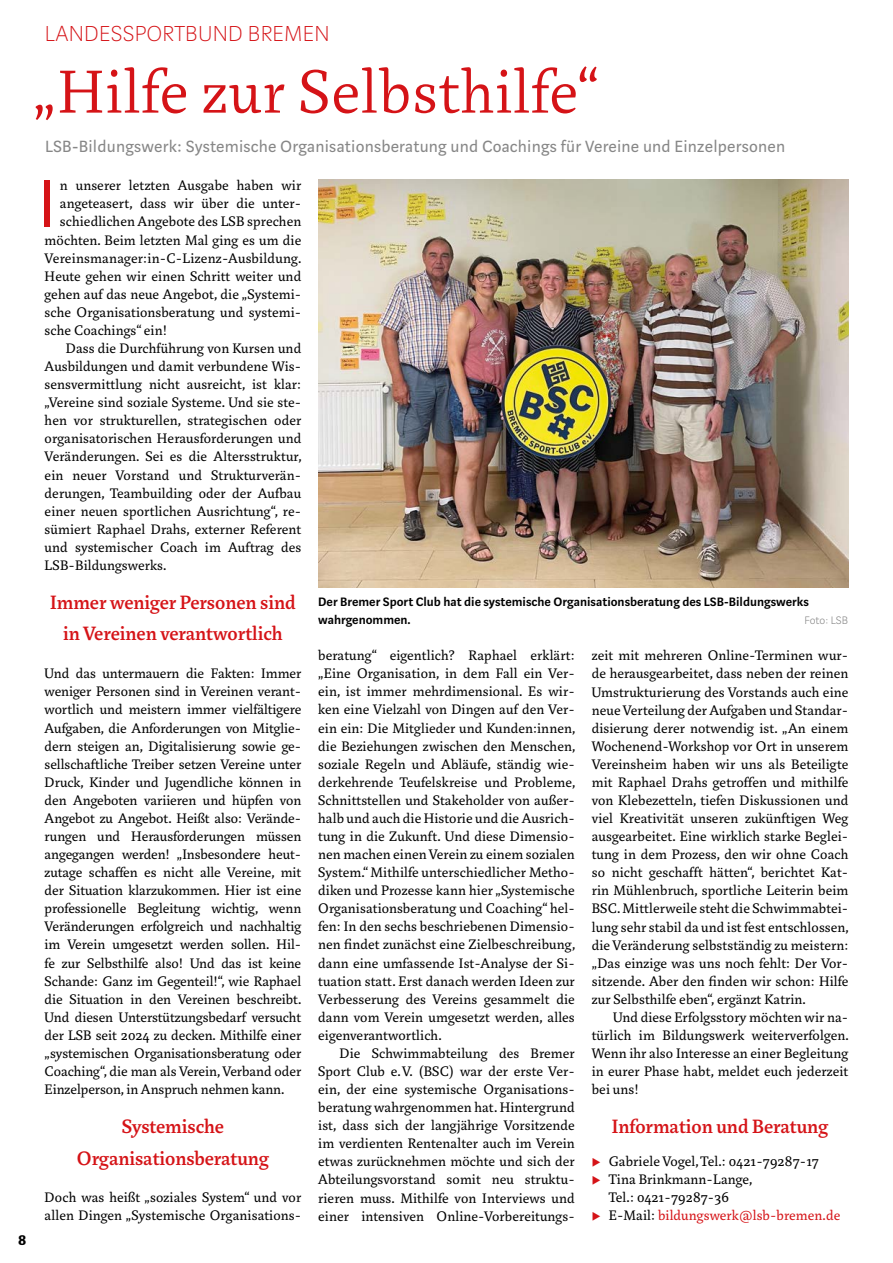
<style>
.page{position:relative;width:893px;height:1263px;background:#fff}
.page>*{position:absolute;margin:0;border:0;box-sizing:border-box;transform-origin:0 0}
.t1{font:300 74.25px "Marat Sans";color:#d51317}
.t2{font:300 66px "Marat";letter-spacing:.01em;color:#d51317}
.t3{font:100 24px "Marat Sans";letter-spacing:.01em;color:#d51317}
.t4{font:500 21px/31.5px "Marat";color:#d51317;text-align:center}
.t5{font:18px "Marat Sans";letter-spacing:.01em;color:#878787}
.t6{font:700 16.5px "Marat Sans";color:#000}
.t7{font:15px/18.1px "Marat";letter-spacing:.01em;color:#000;text-align:justify}
.t8{font:600 13.5px/18.1px "Marat Sans";color:#000}
.t9{font:200 12px "Marat Sans";letter-spacing:-.005em;color:#878787}
.s1{color:#d51317}
</style>
<div class="page">
<img style="left:319px;top:180px;width:529px;height:408px">
<h3 class="t3" style="left:45px;top:21px;width:286px">LANDESSPORTBUND BREMEN</h3>
<p class="t6" style="left:18px;top:1231px;width:10px">8</p>
<h2 class="t2" style="left:33px;top:56px;width:568px">„Hilfe zur Selbsthilfe“</h2>
<p class="t5" style="left:45px;top:137px;width:742px">LSB-Bildungswerk: Systemische Organisationsberatung und Coachings für Vereine und Einzelpersonen</p>
<h1 class="t1" style="left:38px;top:164px;width:20px">I</h1>
<p class="t7" style="left:60px;top:177px;width:243px">n unserer letzten Ausgabe haben wir</p>
<p class="t7" style="left:60px;top:195px;width:243px">angeteasert, dass wir über die unter-</p>
<p class="t7" style="left:60px;top:213px;width:243px">schiedlichen Angebote des LSB sprechen</p>
<p class="t7" style="left:45px;top:231px;width:258px">möchten. Beim letzten Mal ging es um die</p>
<p class="t7" style="left:45px;top:249px;width:259px">Vereinsmanager:in-C-Lizenz-Ausbildung.</p>
<p class="t7" style="left:45px;top:267px;width:258px">Heute gehen wir einen Schritt weiter und</p>
<p class="t7" style="left:45px;top:285px;width:258px">gehen auf das neue Angebot, die „Systemi-</p>
<p class="t7" style="left:45px;top:303px;width:258px">sche Organisationsberatung und systemi-</p>
<p class="t7" style="left:45px;top:321px;width:124px">sche Coachings“ ein!</p>
<p class="t7" style="left:66px;top:339px;width:237px">Dass die Durchführung von Kursen und</p>
<p class="t7" style="left:45px;top:357px;width:258px">Ausbildungen und damit verbundene Wis-</p>
<p class="t7" style="left:45px;top:375px;width:258px">sensvermittlung nicht ausreicht, ist klar:</p>
<p class="t7" style="left:45px;top:394px;width:258px">„Vereine sind soziale Systeme. Und sie ste-</p>
<p class="t7" style="left:45px;top:412px;width:258px">hen vor strukturellen, strategischen oder</p>
<p class="t7" style="left:45px;top:430px;width:258px">organisatorischen Herausforderungen und</p>
<p class="t7" style="left:45px;top:448px;width:258px">Veränderungen. Sei es die Altersstruktur,</p>
<p class="t7" style="left:45px;top:466px;width:258px">ein neuer Vorstand und Strukturverän-</p>
<p class="t7" style="left:45px;top:484px;width:258px">derungen, Teambuilding oder der Aufbau</p>
<p class="t7" style="left:45px;top:502px;width:258px">einer neuen sportlichen Ausrichtung“, re-</p>
<p class="t7" style="left:45px;top:520px;width:258px">sümiert Raphael Drahs, externer Referent</p>
<p class="t7" style="left:45px;top:538px;width:258px">und systemischer Coach im Auftrag des</p>
<p class="t7" style="left:45px;top:556px;width:123px">LSB-Bildungswerks.</p>
<h3 class="t4" style="left:50px;top:587px;width:247px">Immer weniger Personen sind in Vereinen verantwortlich</h3>
<p class="t7" style="left:45px;top:665px;width:258px">Und das untermauern die Fakten: Immer weniger Personen sind in Vereinen verant&shy;wortlich und meistern immer vielfältigere Aufgaben, die Anforderungen von Mitglie&shy;dern steigen an, Digitalisierung sowie ge&shy;sellschaftliche Treiber setzen Vereine unter Druck, Kinder und Jugendliche können in den Angeboten variieren und hüpfen von Angebot zu Angebot. Heißt also: Verände&shy;rungen und Herausforderungen müssen angegangen werden! „Insbesondere heut&shy;zutage schaffen es nicht alle Vereine, mit der Situation klarzukommen. Hier ist eine professionelle Begleitung wichtig, wenn Veränderungen erfolgreich und nachhaltig im Verein umgesetzt werden sollen. Hil&shy;fe zur Selbsthilfe also! Und das ist keine Schande: Ganz im Gegenteil!“, wie Raphael die Situation in den Vereinen beschreibt.<br>Und diesen Unterstützungsbedarf versucht der LSB seit 2024 zu decken. Mithilfe einer „systemischen Organisationsberatung oder Coaching“, die man als Verein, Verband oder Einzelperson, in Anspruch nehmen kann.</p>
<h3 class="t4" style="left:77px;top:1111px;width:193px">Systemische<br>Organisationsberatung</h3>
<p class="t7" style="left:45px;top:1189px;width:258px">Doch was heißt „soziales System“ und vor allen Dingen „Systemische Organisations-</p>
<p class="t8" style="left:318px;top:593px;width:492px">Der Bremer Sport Club hat die systemische Organisationsberatung des LSB-Bildungswerks wahrgenommen.</p>
<p class="t9" style="left:804px;top:614px;width:45px">Foto: LSB</p>
<p class="t7" style="left:318px;top:647px;width:259px">beratung“ eigentlich? Raphael erklärt: „Eine Organisation, in dem Fall ein Ver&shy;ein, ist immer mehrdimensional. Es wir&shy;ken eine Vielzahl von Dingen auf den Ver&shy;ein ein: Die Mitglieder und Kunden:innen, die Beziehungen zwischen den Menschen, soziale Regeln und Abläufe, ständig wie&shy;derkehrende Teufelskreise und Probleme, Schnittstellen und Stakeholder von außer&shy;halb und auch die Historie und die Ausrich&shy;tung in die Zukunft. Und diese Dimensio&shy;nen machen einen Verein zu einem sozialen System.“ Mithilfe unterschiedlicher Metho&shy;diken und Prozesse kann hier „Systemische Organisationsberatung und Coaching“ hel&shy;fen: In den sechs beschriebenen Dimensio&shy;nen findet zunächst eine Zielbeschreibung, dann eine umfassende Ist-Analyse der Si&shy;tuation statt. Erst danach werden Ideen zur Verbesserung des Vereins gesammelt die dann vom Verein umgesetzt werden, alles eigenverantwortlich.</p>
<p class="t7" style="left:318px;top:1044px;width:258px;text-indent:21px">Die Schwimmabteilung des Bremer Sport Club e.V. (BSC) war der erste Ver&shy;ein, der eine systemische Organisations&shy;beratung wahrgenommen hat. Hintergrund ist, dass sich der langjährige Vorsitzende im verdienten Rentenalter auch im Verein etwas zurücknehmen möchte und sich der Abteilungsvorstand somit neu struktu&shy;rieren muss. Mithilfe von Interviews und einer intensiven Online-Vorbereitungs-</p>
<p class="t7" style="left:592px;top:647px;width:258px">zeit mit mehreren Online-Terminen wur&shy;de herausgearbeitet, dass neben der reinen Umstrukturierung des Vorstands auch eine neue Verteilung der Aufgaben und Standar&shy;disierung derer notwendig ist. „An einem Wochenend-Workshop vor Ort in unserem Vereinsheim haben wir uns als Beteiligte mit Raphael Drahs getroffen und mithilfe von Klebezetteln, tiefen Diskussionen und viel Kreativität unseren zukünftigen Weg ausgearbeitet. Eine wirklich starke Beglei&shy;tung in dem Prozess, den wir ohne Coach so nicht geschafft hätten“, berichtet Kat&shy;rin Mühlenbruch, sportliche Leiterin beim BSC. Mittlerweile steht die Schwimmabtei&shy;lung sehr stabil da und ist fest entschlossen, die Veränderung selbstständig zu meistern: „Das einzige was uns noch fehlt: Der Vor&shy;sitzende. Aber den finden wir schon: Hilfe zur Selbsthilfe eben“, ergänzt Katrin.</p>
<p class="t7" style="left:592px;top:1008px;width:258px;text-indent:21px">Und diese Erfolgsstory möchten wir na&shy;türlich im Bildungswerk weiterverfolgen.<br>Wenn ihr also Interesse an einer Begleitung in eurer Phase habt, meldet euch jederzeit bei uns!</p>
<h3 class="t4" style="left:612px;top:1111px;width:218px">Information und Beratung</h3>
<p class="t7" style="left:609px;top:1153px;width:233px;text-align:left">Gabriele Vogel, Tel.: 0421-79287-17<br>Tina Brinkmann-Lange,<br>Tel.: 0421-79287-36<br>E-Mail: <span class="s1">bildungswerk@lsb-bremen.de</span></p>
</div>
